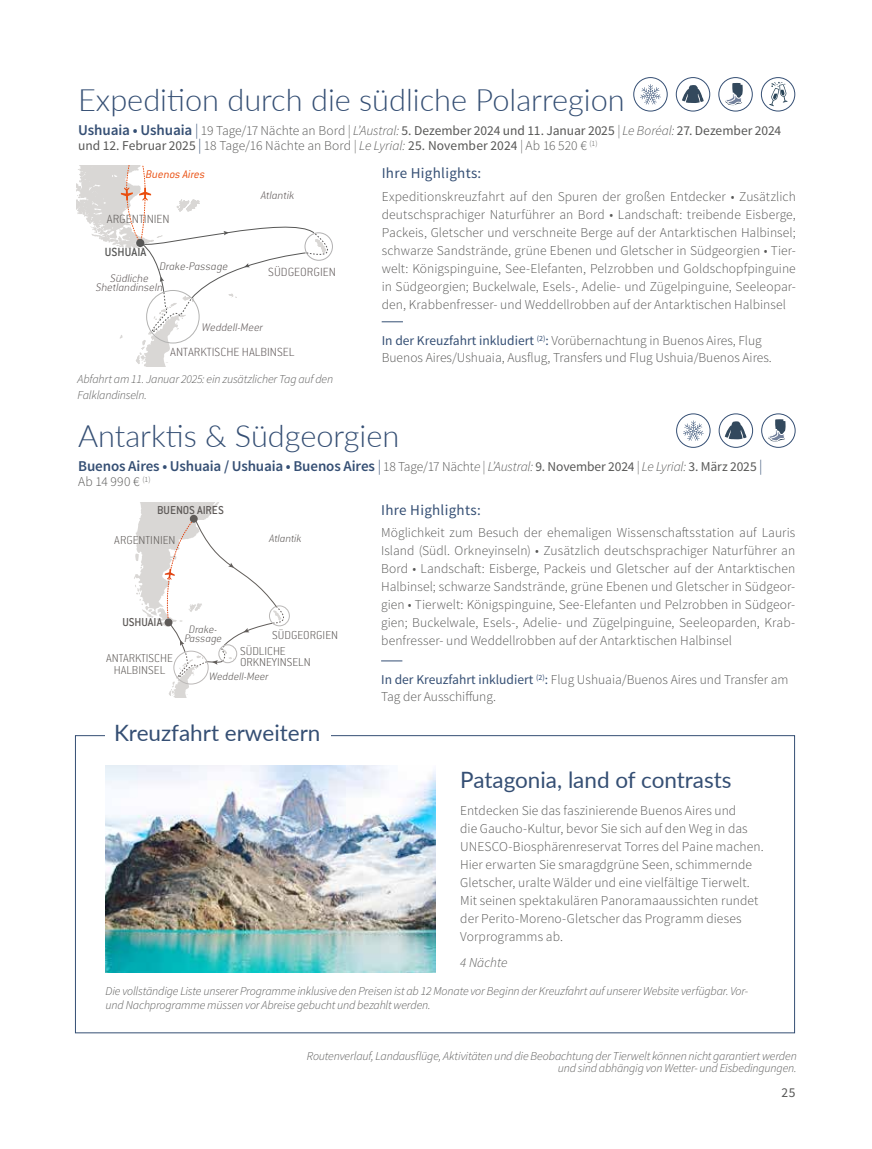
<style>
.page{position:relative;width:872px;height:1149px;background:#fff}
.page>*{position:absolute;margin:0;border:0;box-sizing:border-box;transform-origin:0 0}
.t1{font:300 30.75px "Lato";color:#354f74}
.t2{font:22.5px "Lato";color:#354f74}
.t3{font:600 15px "Source Sans Pro";letter-spacing:-.01em;color:#354f74}
.t4{font:15px "Source Sans Pro";letter-spacing:.02em;color:#354f74}
.t5{font:300 13.5px/18px "Source Sans Pro";letter-spacing:.005em;color:#575756}
.t6{font:13.5px/15px "Source Sans Pro";color:#575756}
.t7{font:italic 300 13.5px "Source Sans Pro";color:#575756}
.t8{font:200 13.05px "Conduit ITC Std";color:#635c5c}
.t9{font:200 13.05px "Conduit ITC Std";color:#5e5a58}
.t10{font:500 13.05px "Conduit ITC Std";color:#575756}
.t11{font:200 12.6px/11.9px "Conduit ITC Std";color:#605c59;text-align:center}
.t12{font:200 12.6px/10.2px "Conduit ITC Std";color:#5e5a58}
.t13{font:500 12.6px "Conduit ITC Std";color:#5e5a58}
.t14{font:italic 200 12.15px/9.3px "Conduit ITC Std";color:#635c5c;text-align:center}
.t15{font:italic 200 12.15px "Conduit ITC Std";color:#5e5a58}
.t16{font:italic 300 12.15px "Conduit ITC Std";color:#e94e0f}
.t17{font:italic 300 12px/12px "Source Sans Pro";letter-spacing:-.015em;color:#575756}
.t18{font:italic 200 11.85px/9.1px "Conduit ITC Std";color:#5e5a58;text-align:center}
.t19{font:italic 200 11.85px "Conduit ITC Std";color:#605c59}
.s1{font-weight:600;font-size:15px;color:#354f74}
.s2{font-weight:300;font-size:15px;color:#354f74}
.s3{font-weight:300}
.s4{font-weight:300;font-style:italic}
.s5{font-weight:400;color:#354f74}
.s6{font-weight:300;font-size:13.5px;color:#575756}
.s7{font-weight:300;font-style:italic;font-size:13.5px;color:#575756}
.s8{font-weight:400;font-size:13.5px;color:#575756}
</style>
<div class="page">
<svg style="left:77px;top:166px;width:256px;height:200px"></svg>
<svg style="left:134px;top:502px;width:156px;height:195px"></svg>
<div style="left:633px;top:77px;width:34px;height:34px;border:1px solid #354f74;border-radius:50%"></div>
<svg style="left:640px;top:84px;width:21px;height:20px"></svg>
<div style="left:676px;top:413px;width:34px;height:34px;border:1px solid #354f74;border-radius:50%"></div>
<svg style="left:683px;top:420px;width:20px;height:20px"></svg>
<div style="left:676px;top:77px;width:34px;height:34px;border:1px solid #354f74;border-radius:50%"></div>
<svg style="left:682px;top:85px;width:21px;height:18px"></svg>
<div style="left:719px;top:413px;width:34px;height:34px;border:1px solid #354f74;border-radius:50%"></div>
<svg style="left:725px;top:421px;width:21px;height:18px"></svg>
<div style="left:718px;top:77px;width:34px;height:34px;border:1px solid #354f74;border-radius:50%"></div>
<svg style="left:725px;top:83px;width:17px;height:22px"></svg>
<svg style="left:761px;top:414px;width:34px;height:33px"></svg>
<div style="left:761px;top:413px;width:34px;height:34px;border:1px solid #354f74;border-radius:50%"></div>
<svg style="left:768px;top:419px;width:17px;height:22px"></svg>
<svg style="left:381px;top:660px;width:21px;height:1px"></svg>
<svg style="left:382px;top:321px;width:21px;height:1px"></svg>
<div style="left:761px;top:77px;width:34px;height:34px;border:1px solid #354f74;border-radius:50%"></div>
<svg style="left:769px;top:82px;width:18px;height:24px"></svg>
<img style="left:106px;top:765px;width:330px;height:206px">
<h1 class="t1" style="left:78px;top:79px;width:548px">Expedition durch die südliche Polarregion</h1>
<p class="t6" style="left:78px;top:123px;width:704px"><span class="s1">Ushuaia • Ushuaia</span> <span class="s2">|</span> <span class="s3">19 Tage/17 Nächte an Bord</span> <span class="s4">| L’Austral:</span> 5. Dezember 2024 und 11. Januar 2025 <span class="s4">| Le Boréal:</span> 27. Dezember 2024 und 12. Februar 2025 <span class="s2">|</span> <span class="s3">18 Tage/16 Nächte an Bord</span> <span class="s4">| Le Lyrial:</span> 25. November 2024 <span class="s4">|</span> <span class="s3">Ab 16 520 €</span> <sup>(1)</sup></p>
<p class="t16" style="left:146px;top:167px;width:61px">Buenos Aires</p>
<p class="t9" style="left:107px;top:211px;width:64px">ARGENTINIEN</p>
<p class="t15" style="left:160px;top:258px;width:70px">Drake-Passage</p>
<p class="t10" style="left:105px;top:244px;width:43px">USHUAIA</p>
<p class="t14" style="left:96px;top:273px;width:69px">Südliche<br>Shetlandinseln</p>
<p class="t14" style="left:261px;top:190px;width:35px">Atlantik</p>
<p class="t8" style="left:268px;top:264px;width:69px">SÜDGEORGIEN</p>
<p class="t14" style="left:202px;top:322px;width:62px">Weddell-Meer</p>
<p class="t8" style="left:170px;top:344px;width:126px">ANTARKTISCHE HALBINSEL</p>
<p class="t17" style="left:78px;top:372px;width:257px;line-height:15px">Abfahrt am 11. Januar 2025: ein zusätzlicher Tag auf den<br>Falklandinseln.</p>
<p class="t4" style="left:382px;top:164px;width:101px">Ihre Highlights:</p>
<p class="t5" style="left:382px;top:187px;width:415px;text-align:justify">Expeditionskreuzfahrt auf den Spuren der großen Entdecker • Zusätzlich deutschsprachiger Naturführer an Bord • Landschaft: treibende Eisberge, Packeis, Gletscher und verschneite Berge auf der Antarktischen Halbinsel; schwarze Sandstrände, grüne Ebenen und Gletscher in Südgeorgien • Tier&shy;welt: Königspinguine, See-Elefanten, Pelzrobben und Goldschopfpinguine in Südgeorgien; Buckelwale, Esels-, Adelie- und Zügelpinguine, Seeleopar&shy;den, Krabbenfresser- und Weddellrobben auf der Antarktischen Halbinsel</p>
<p class="t5" style="left:382px;top:332px;width:392px;line-height:16.5px"><span class="s5">In der Kreuzfahrt inkludiert</span> <sup>(2)</sup><span class="s5">:</span> Vorübernachtung in Buenos Aires, Flug<br>Buenos Aires/Ushuaia, Ausflug, Transfers und Flug Ushuia/Buenos Aires.</p>
<h1 class="t1" style="left:78px;top:415px;width:323px">Antarktis &amp; Südgeorgien</h1>
<p class="t3" style="left:78px;top:457px;width:685px">Buenos Aires • Ushuaia / Ushuaia • Buenos Aires <span class="s3">|</span> <span class="s6">18 Tage/17 Nächt</span><span class="s7">e | L’Austral:</span> <span class="s8">9. November 2024</span> <span class="s7">| Le Lyrial:</span> <span class="s8">3. März 2025</span> <span class="s3">|</span></p>
<p class="t5" style="left:78px;top:473px;width:74px">Ab 14 990 € <sup>(1)</sup></p>
<p class="t13" style="left:157px;top:502px;width:68px">BUENOS AIRES</p>
<p class="t11" style="left:114px;top:533px;width:63px">ARGENTINIEN</p>
<p class="t18" style="left:269px;top:533px;width:34px">Atlantik</p>
<p class="t13" style="left:122px;top:614px;width:41px">USHUAIA</p>
<p class="t11" style="left:106px;top:652px;width:68px">ANTARKTISCHE<br>HALBINSEL</p>
<p class="t18" style="left:184px;top:624px;width:39px">Drake-<br>Passage</p>
<p class="t12" style="left:272px;top:629px;width:67px">SÜDGEORGIEN</p>
<p class="t12" style="left:240px;top:646px;width:72px">SÜDLICHE<br>ORKNEYINSELN</p>
<p class="t19" style="left:209px;top:669px;width:61px">Weddell-Meer</p>
<h2 class="t2" style="left:114px;top:716px;width:208px">Kreuzfahrt erweitern</h2>
<p class="t4" style="left:381px;top:500px;width:101px">Ihre Highlights:</p>
<p class="t5" style="left:381px;top:523px;width:416px;text-align:justify">Möglichkeit zum Besuch der ehemaligen Wissenschaftsstation auf Lauris Island (Südl. Orkneyinseln) • Zusätzlich deutschsprachiger Naturführer an Bord • Landschaft: Eisberge, Packeis und Gletscher auf der Antarktischen Halbinsel; schwarze Sandstrände, grüne Ebenen und Gletscher in Südgeor&shy;gien • Tierwelt: Königspinguine, See-Elefanten und Pelzrobben in Südgeor&shy;gien; Buckelwale, Esels-, Adelie- und Zügelpinguine, Seeleoparden, Krab&shy;benfresser- und Weddellrobben auf der Antarktischen Halbinsel</p>
<p class="t5" style="left:381px;top:671px;width:409px;line-height:16.5px"><span class="s5">In der Kreuzfahrt inkludiert</span> <sup>(2)</sup><span class="s5">:</span> Flug Ushuaia/Buenos Aires und Transfer am<br>Tag der Ausschiffung.</p>
<h2 class="t2" style="left:460px;top:763px;width:273px">Patagonia, land of contrasts</h2>
<p class="t5" style="left:460px;top:801px;width:305px">Entdecken Sie das faszinierende Buenos Aires und<br>die Gaucho-Kultur, bevor Sie sich auf den Weg in das UNESCO-Biosphärenreservat Torres del Paine machen.<br>Hier erwarten Sie smaragdgrüne Seen, schimmernde Gletscher, uralte Wälder und eine vielfältige Tierwelt.<br>Mit seinen spektakulären Panoramaaussichten rundet der Perito-Moreno-Gletscher das Programm dieses Vorprogramms ab.</p>
<p class="t7" style="left:460px;top:954px;width:49px">4 Nächte</p>
<p class="t17" style="left:106px;top:983px;width:644px;line-height:14.4px">Die vollständige Liste unserer Programme inklusive den Preisen ist ab 12 Monate vor Beginn der Kreuzfahrt auf unserer Website verfügbar. Vor&shy;und Nachprogramme müssen vor Abreise gebucht und bezahlt werden.</p>
<p class="t17" style="left:307px;top:1049px;width:491px;text-align:right">Routenverlauf, Landausflüge, Aktivitäten und die Beobachtung der Tierwelt können nicht garantiert werden und sind abhängig von Wetter- und Eisbedingungen.</p>
<p class="t6" style="left:781px;top:1084px;width:16px">25</p>
</div>
